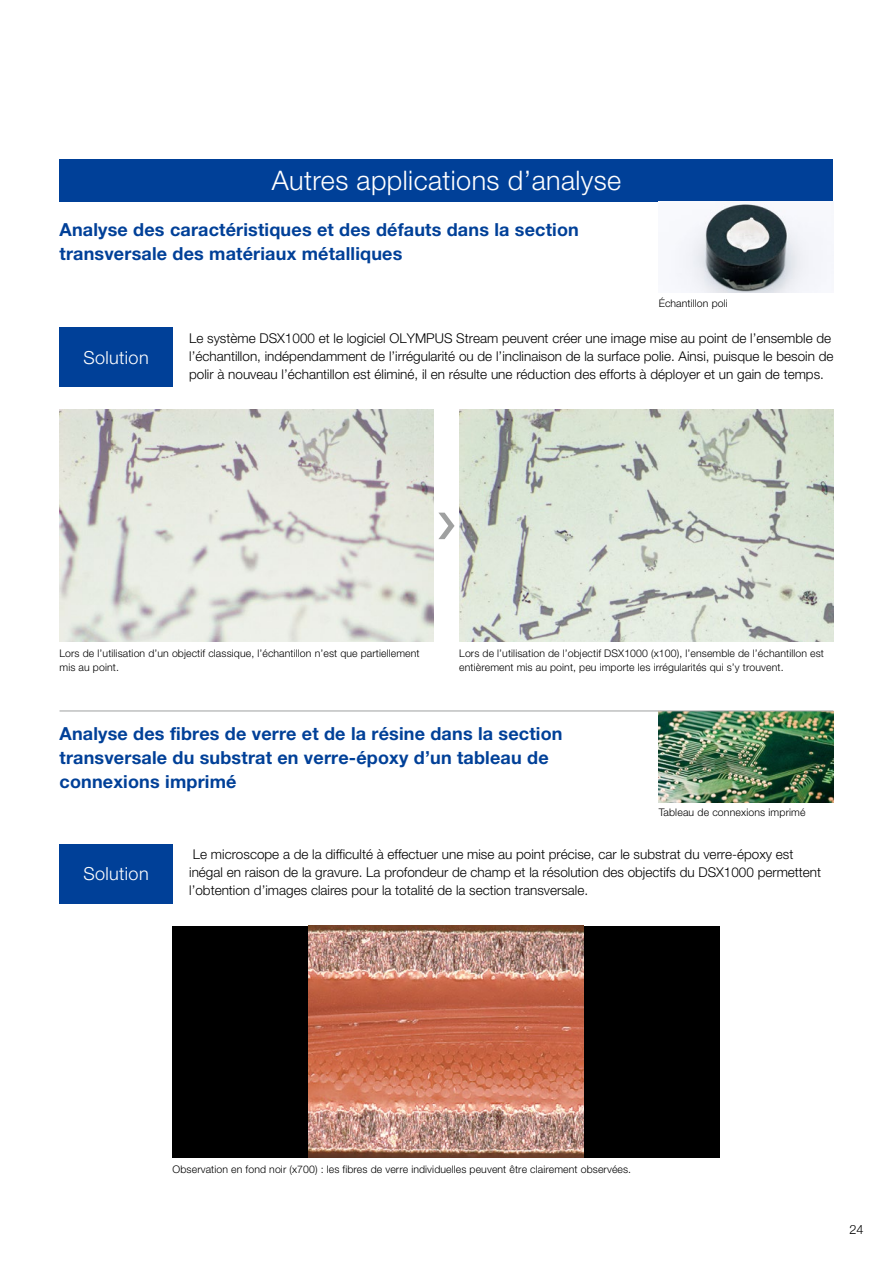
<style>
.page{position:relative;width:893px;height:1263px;background:#fff}
.page>*{position:absolute;margin:0;border:0;box-sizing:border-box;transform-origin:0 0}
.t1{font:300 27px "Helvetica Neue LT Std";letter-spacing:.015em;color:#fff}
.Title_12-18{font:700 18px/24px "Helvetica Neue LT Std";letter-spacing:.01em;color:#004098}
.t2{font:300 18px "Helvetica Neue LT Std";letter-spacing:.02em;color:#fff}
.Text_9-12{font:300 13.5px/18px "Helvetica Neue LT Std";color:#000}
.t3{font:300 12.75px "Helvetica Neue";color:#000}
.Text_7-9{font:300 10.5px/13.5px "Helvetica Neue LT Std";letter-spacing:.01em;color:#000}
</style>
<div class="page">
<div style="left:60px;top:159px;width:773px;height:43px;background:#004098"></div>
<img style="left:659px;top:712px;width:174px;height:90px">
<svg style="left:438px;top:513px;width:17px;height:26px"></svg>
<hr style="left:60px;top:711px;width:773px;height:1px;background:#9fa0a0">
<img style="left:60px;top:409px;width:374px;height:232px">
<img style="left:459px;top:409px;width:374px;height:232px">
<img style="left:676px;top:204px;width:157px;height:89px">
<div style="left:60px;top:328px;width:113px;height:59px;background:#004098"></div>
<div style="left:60px;top:844px;width:113px;height:60px;background:#004098"></div>
<div style="left:173px;top:926px;width:547px;height:231px;background:#000"></div>
<img style="left:309px;top:926px;width:275px;height:231px">
<p class="t1" style="left:272px;top:164px;width:351px">Autres applications d’analyse</p>
<p class="Title_12-18" style="left:60px;top:217px;width:521px">Analyse des caractéristiques et des défauts dans la section transversale des matériaux métalliques</p>
<p class="Text_7-9" style="left:659px;top:296px;width:71px">Échantillon poli</p>
<p class="t2" style="left:83px;top:346px;width:67px">Solution</p>
<p class="Text_9-12" style="left:189px;top:329px;width:646px">Le système DSX1000 et le logiciel OLYMPUS Stream peuvent créer une image mise au point de l’ensemble de l’échantillon, indépendamment de l’irrégularité ou de l’inclinaison de la surface polie. Ainsi, puisque le besoin de polir à nouveau l’échantillon est éliminé, il en résulte une réduction des efforts à déployer et un gain de temps.</p>
<p class="Text_7-9" style="left:60px;top:647px;width:362px">Lors de l’utilisation d’un objectif classique, l’échantillon n’est que partiellement mis au point.</p>
<p class="Text_7-9" style="left:459px;top:647px;width:366px">Lors de l’utilisation de l’objectif DSX1000 (x100), l’ensemble de l’échantillon est entièrement mis au point, peu importe les irrégularités qui s’y trouvent.</p>
<p class="Title_12-18" style="left:60px;top:721px;width:505px">Analyse des fibres de verre et de la résine dans la section transversale du substrat en verre-époxy d’un tableau de connexions imprimé</p>
<p class="Text_7-9" style="left:659px;top:805px;width:148px">Tableau de connexions imprimé</p>
<p class="t2" style="left:83px;top:863px;width:67px">Solution</p>
<p class="Text_9-12" style="left:189px;top:845px;width:633px">Le microscope a de la difficulté à effectuer une mise au point précise, car le substrat du verre-époxy est inégal en raison de la gravure. La profondeur de champ et la résolution des objectifs du DSX1000 permettent l’obtention d’images claires pour la totalité de la section transversale.</p>
<p class="Text_7-9" style="left:173px;top:1162px;width:460px">Observation en fond noir (x700) : les fibres de verre individuelles peuvent être clairement observées.</p>
<p class="t3" style="left:849px;top:1219px;width:16px">24</p>
</div>
